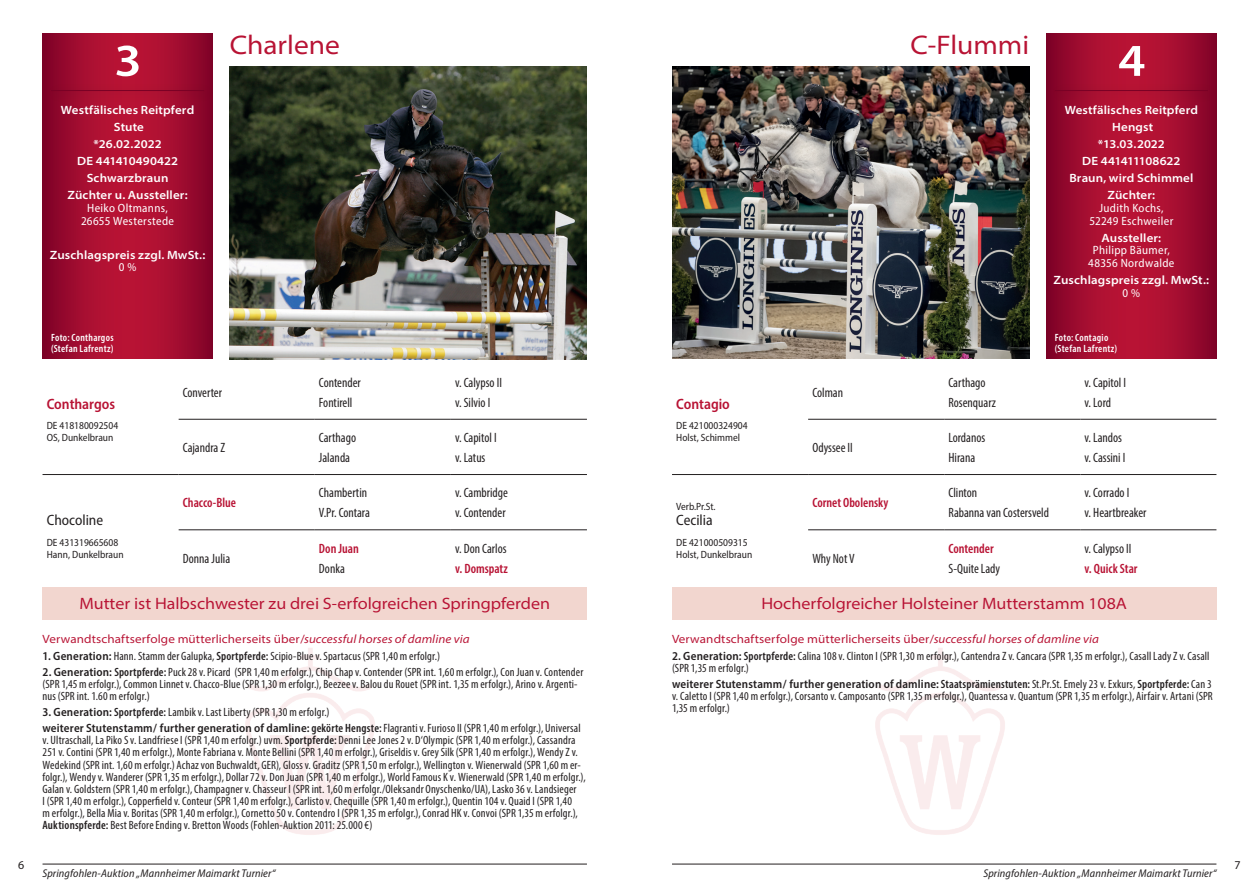
<style>
.page{position:relative;width:1259px;height:893px;background:#fff}
.page>*{position:absolute;margin:0;border:0;box-sizing:border-box;transform-origin:0 0}
.t1{font:600 45.9px "Myriad Pro";color:#fff;scale:1.11 1}
.t2{font:semi-expanded 27px "Myriad Pro";color:#b81334}
.t3{font:semi-expanded 16.5px "Myriad Pro";color:#b81334}
.t4{font:600 semi-condensed 15px "Myriad Pro";color:#b81334}
.t5{font:semi-condensed 15px "Myriad Pro";color:#231f20}
.t6{font:condensed 13.5px/19.8px "Myriad Pro";color:#231f20}
.t7{font:600 condensed 13.5px "Myriad Pro";color:#b81334}
.t8{font:condensed 12px/12px "Myriad Pro";letter-spacing:.01em;color:#231f20}
.t9{font:600 semi-expanded 12px/17px "Myriad Pro";letter-spacing:.01em;color:#fff;text-align:center}
.t10{font:semi-expanded 12px "Myriad Pro";letter-spacing:.01em;color:#b81334}
.t11{font:semi-condensed 12px/12.8px "Myriad Pro";letter-spacing:.03em;color:#fff;text-align:center}
.t12{font:12px "Myriad Pro";color:#231f20}
.t13{font:italic semi-condensed 11.25px "Myriad Pro";letter-spacing:.015em;color:#231f20}
.t14{font:semi-condensed 10.5px/12px "Myriad Pro";color:#231f20}
.t15{font:600 condensed 10.5px/10.5px "Myriad Pro";letter-spacing:.03em;color:#fff}
.s1{font-style:italic}
.s2{font-weight:600;font-stretch:semi-condensed}
.s3{font-weight:600}
</style>
<div class="page">
<hr style="left:43px;top:864px;width:544px;height:1px;background:#231f20">
<hr style="left:672px;top:864px;width:544px;height:1px;background:#231f20">
<img style="left:230px;top:67px;width:357px;height:292px">
<svg style="left:43px;top:34px;width:170px;height:325px;background:#a20c2f"></svg>
<div style="left:46px;top:84px;width:169px;height:19px;background:#231f20;opacity:.4"></div>
<hr style="left:51px;top:90px;width:153px;height:1px;background:#7a0125">
<hr style="left:179px;top:419px;width:136px;height:1px;background:#231f20">
<hr style="left:315px;top:419px;width:136px;height:1px;background:#231f20">
<hr style="left:451px;top:419px;width:136px;height:1px;background:#231f20">
<hr style="left:43px;top:474px;width:136px;height:1px;background:#231f20">
<hr style="left:179px;top:474px;width:136px;height:1px;background:#231f20">
<hr style="left:315px;top:474px;width:136px;height:1px;background:#231f20">
<hr style="left:451px;top:474px;width:136px;height:1px;background:#231f20">
<hr style="left:179px;top:530px;width:136px;height:1px;background:#231f20">
<hr style="left:315px;top:530px;width:136px;height:1px;background:#231f20">
<hr style="left:451px;top:530px;width:136px;height:1px;background:#231f20">
<div style="left:43px;top:587px;width:544px;height:32px;background:#f2d6cf"></div>
<img style="left:672px;top:67px;width:357px;height:291px">
<svg style="left:1046px;top:34px;width:170px;height:325px;background:#a20c2f"></svg>
<div style="left:1050px;top:84px;width:168px;height:19px;background:#231f20;opacity:.4"></div>
<hr style="left:1054px;top:90px;width:154px;height:1px;background:#7a0125">
<hr style="left:808px;top:419px;width:136px;height:1px;background:#231f20">
<hr style="left:944px;top:419px;width:136px;height:1px;background:#231f20">
<hr style="left:1080px;top:419px;width:136px;height:1px;background:#231f20">
<hr style="left:672px;top:474px;width:136px;height:1px;background:#231f20">
<hr style="left:808px;top:474px;width:136px;height:1px;background:#231f20">
<hr style="left:944px;top:474px;width:136px;height:1px;background:#231f20">
<hr style="left:1080px;top:474px;width:136px;height:1px;background:#231f20">
<hr style="left:808px;top:530px;width:136px;height:1px;background:#231f20">
<hr style="left:944px;top:530px;width:136px;height:1px;background:#231f20">
<hr style="left:1080px;top:530px;width:136px;height:1px;background:#231f20">
<div style="left:672px;top:587px;width:544px;height:32px;background:#f2d6cf"></div>
<h1 class="t1" style="left:114px;top:31px;width:26px">3</h1>
<p class="t9" style="left:61px;top:101px;width:135px">Westfälisches Reitpferd<br>Stute<br>*26.02.2022<br>DE 441410490422<br>Schwarzbraun<br>Züchter u. Aussteller:</p>
<p class="t11" style="left:81px;top:201px;width:95px">Heiko Oltmanns,<br>26655 Westerstede</p>
<p class="t9" style="left:50px;top:246px;width:157px">Zuschlagspreis zzgl. MwSt.:</p>
<p class="t11" style="left:119px;top:261px;width:19px">0 %</p>
<h2 class="t2" style="left:230px;top:28px;width:112px">Charlene</h2>
<p class="t12" style="left:18px;top:857px;width:8px">6</p>
<p class="t15" style="left:51px;top:332px;width:64px">Foto: Conthargos (Stefan Lafrentz)</p>
<p class="t4" style="left:47px;top:394px;width:70px">Conthargos</p>
<p class="t14" style="left:47px;top:419px;width:73px">DE 418180092504<br>OS, Dunkelbraun</p>
<p class="t5" style="left:47px;top:511px;width:58px">Chocoline</p>
<p class="t14" style="left:47px;top:536px;width:78px">DE 431319665608<br>Hann, Dunkelbraun</p>
<p class="t6" style="left:183px;top:382px;width:41px">Converter</p>
<p class="t6" style="left:319px;top:372px;width:43px">Contender<br>Fontirell</p>
<p class="t6" style="left:455px;top:372px;width:48px">v. Calypso II v. Silvio I</p>
<p class="t6" style="left:183px;top:437px;width:44px">Cajandra Z</p>
<p class="t6" style="left:319px;top:427px;width:39px">Carthago<br>Jalanda</p>
<p class="t6" style="left:455px;top:427px;width:43px">v. Capitol I v. Latus</p>
<p class="t7" style="left:183px;top:494px;width:55px">Chacco-Blue</p>
<p class="t6" style="left:319px;top:483px;width:52px">Chambertin<br>V.Pr. Contara</p>
<p class="t6" style="left:455px;top:483px;width:54px">v. Cambridge v. Contender</p>
<p class="t6" style="left:183px;top:548px;width:49px">Donna Julia</p>
<p class="t6" style="left:455px;top:538px;width:53px">v. Don Carlos</p>
<p class="t7" style="left:455px;top:560px;width:54px">v. Domspatz</p>
<p class="t7" style="left:319px;top:540px;width:41px">Don Juan</p>
<p class="t6" style="left:319px;top:558px;width:27px">Donka</p>
<h3 class="t3" style="left:79px;top:593px;width:472px">Mutter ist Halbschwester zu drei S-erfolgreichen Springpferden</h3>
<p class="t10" style="left:43px;top:632px;width:428px">Verwandtschaftserfolge mütterlicherseits über/<span class="s1">successful horses of damline via</span></p>
<p class="t8" style="left:43px;top:650px;width:399px"><span class="s2">1. Generation:</span> Hann. Stamm der Galupka, <span class="s3">Sportpferde:</span> Scipio-Blue v. Spartacus (SPR 1,40 m erfolgr.)</p>
<p class="t8" style="left:43px;top:666px;width:542px"><span class="s2">2. Generation:</span> <span class="s3">Sportpferde:</span> Puck 28 v. Picard (SPR 1,40 m erfolgr.), Chip Chap v. Contender (SPR int. 1,60 m erfolgr.), Con Juan v. Contender (SPR 1,45 m erfolgr.), Common Linnet v. Chacco-Blue (SPR 1,30 m erfolgr.), Beezee v. Balou du Rouet (SPR int. 1,35 m erfolgr.), Arino v. Argenti&shy;nus (SPR int. 1.60 m erfolgr.)</p>
<p class="t8" style="left:43px;top:704px;width:539px;line-height:16.2px"><span class="s2">3. Generation:</span> <span class="s3">Sportpferde:</span> Lambik v. Last Liberty (SPR 1,30 m erfolgr.)<br><span class="s2">weiterer Stutenstamm/ further generation of damline:</span> <span class="s3">gekörte Hengste:</span> Flagranti v. Furioso II (SPR 1,40 m erfolgr.), Universal</p>
<p class="t8" style="left:43px;top:734px;width:545px">v. Ultraschall, La Piko S v. Landfriese I (SPR 1,40 m erfolgr.) uvm. <span class="s3">Sportpferde:</span> Denni Lee Jones 2 v. D‘Olympic (SPR 1,40 m erfolgr.), Cassandra 251 v. Contini (SPR 1,40 m erfolgr.), Monte Fabriana v. Monte Bellini (SPR 1,40 m erfolgr.), Griseldis v. Grey Silk (SPR 1,40 m erfolgr.), Wendy Z v.<br>Wedekind (SPR int. 1,60 m erfolgr.) Achaz von Buchwaldt, GER), Gloss v. Graditz (SPR 1,50 m erfolgr.), Wellington v. Wienerwald (SPR 1,60 m er&shy;folgr.), Wendy v. Wanderer (SPR 1,35 m erfolgr.), Dollar 72 v. Don Juan (SPR 1,40 m erfolgr.), World Famous K v. Wienerwald (SPR 1,40 m erfolgr.), Galan v. Goldstern (SPR 1,40 m erfolgr.), Champagner v. Chasseur I (SPR int. 1,60 m erfolgr./Oleksandr Onyschenko/UA), Lasko 36 v. Landsieger<br>I (SPR 1,40 m erfolgr.), Copperfield v. Conteur (SPR 1,40 m erfolgr.), Carlisto v. Chequille (SPR 1,40 m erfolgr.), Quentin 104 v. Quaid I (SPR 1,40<br>m erfolgr.), Bella Mia v. Boritas (SPR 1,40 m erfolgr.), Cornetto 50 v. Contendro I (SPR 1,35 m erfolgr.), Conrad HK v. Convoi (SPR 1,35 m erfolgr.), <span class="s3">Auktionspferde:</span> Best Before Ending v. Bretton Woods (Fohlen-Auktion 2011: 25.000 €)</p>
<p class="t13" style="left:43px;top:866px;width:234px">Springfohlen-Auktion „Mannheimer Maimarkt Turnier“</p>
<h2 class="t2" style="left:910px;top:28px;width:120px">C-Flummi</h2>
<h1 class="t1" style="left:1118px;top:31px;width:26px">4</h1>
<p class="t9" style="left:1064px;top:101px;width:135px">Westfälisches Reitpferd<br>Hengst<br>*13.03.2022<br>DE 441411108622<br>Braun, wird Schimmel<br>Züchter:</p>
<p class="t11" style="left:1089px;top:201px;width:85px">Judith Kochs,<br>52249 Eschweiler</p>
<p class="t9" style="left:1101px;top:229px;width:61px">Aussteller:</p>
<p class="t11" style="left:1088px;top:244px;width:88px">Philipp Bäumer,<br>48356 Nordwalde</p>
<p class="t9" style="left:1053px;top:271px;width:157px">Zuschlagspreis zzgl. MwSt.:</p>
<p class="t11" style="left:1122px;top:286px;width:19px">0 %</p>
<p class="t4" style="left:676px;top:394px;width:55px">Contagio</p>
<p class="t14" style="left:676px;top:419px;width:73px">DE 421000324904<br>Holst, Schimmel</p>
<p class="t14" style="left:676px;top:500px;width:41px">Verb.Pr.St.</p>
<p class="t5" style="left:676px;top:511px;width:38px">Cecilia</p>
<p class="t14" style="left:676px;top:536px;width:78px">DE 421000509315<br>Holst, Dunkelbraun</p>
<p class="t15" style="left:1054px;top:332px;width:64px">Foto: Contagio (Stefan Lafrentz)</p>
<p class="t6" style="left:812px;top:382px;width:32px">Colman</p>
<p class="t6" style="left:948px;top:372px;width:49px">Carthago<br>Rosenquarz</p>
<p class="t6" style="left:1084px;top:372px;width:43px">v. Capitol I v. Lord</p>
<p class="t6" style="left:812px;top:437px;width:42px">Odyssee II</p>
<p class="t6" style="left:948px;top:427px;width:38px">Lordanos<br>Hirana</p>
<p class="t6" style="left:1084px;top:427px;width:42px">v. Landos v. Cassini I</p>
<p class="t7" style="left:812px;top:494px;width:77px">Cornet Obolensky</p>
<p class="t6" style="left:948px;top:483px;width:102px">Clinton<br>Rabanna van Costersveld</p>
<p class="t6" style="left:1084px;top:483px;width:63px">v. Corrado I<br>v. Heartbreaker</p>
<p class="t6" style="left:812px;top:548px;width:44px">Why Not V</p>
<p class="t7" style="left:948px;top:540px;width:47px">Contender</p>
<p class="t6" style="left:948px;top:558px;width:53px">S-Quite Lady</p>
<p class="t6" style="left:1084px;top:538px;width:48px">v. Calypso II</p>
<p class="t7" style="left:1084px;top:560px;width:54px">v. Quick Star</p>
<h3 class="t3" style="left:761px;top:593px;width:367px">Hocherfolgreicher Holsteiner Mutterstamm 108A</h3>
<p class="t10" style="left:672px;top:632px;width:428px">Verwandtschaftserfolge mütterlicherseits über/<span class="s1">successful horses of damline via</span></p>
<p class="t8" style="left:672px;top:650px;width:539px"><span class="s2">2. Generation:</span> <span class="s3">Sportpferde:</span> Calina 108 v. Clinton I (SPR 1,30 m erfolgr.), Cantendra Z v. Cancara (SPR 1,35 m erfolgr.), Casall Lady Z v. Casall (SPR 1,35 m erfolgr.)</p>
<p class="t8" style="left:672px;top:678px;width:542px;text-align:justify"><span class="s2">weiterer Stutenstamm/ further generation of damline:</span> <span class="s3">Staatsprämienstuten:</span> St.Pr.St. Emely 23 v. Exkurs, <span class="s3">Sportpferde:</span> Can 3 v. Caletto I (SPR 1,40 m erfolgr.), Corsanto v. Camposanto (SPR 1,35 m erfolgr.), Quantessa v. Quantum (SPR 1,35 m erfolgr.), Airfair v. Artani (SPR 1,35 m erfolgr.)</p>
<p class="t13" style="left:983px;top:866px;width:234px">Springfohlen-Auktion „Mannheimer Maimarkt Turnier“</p>
<p class="t12" style="left:1234px;top:857px;width:8px">7</p>
</div>
